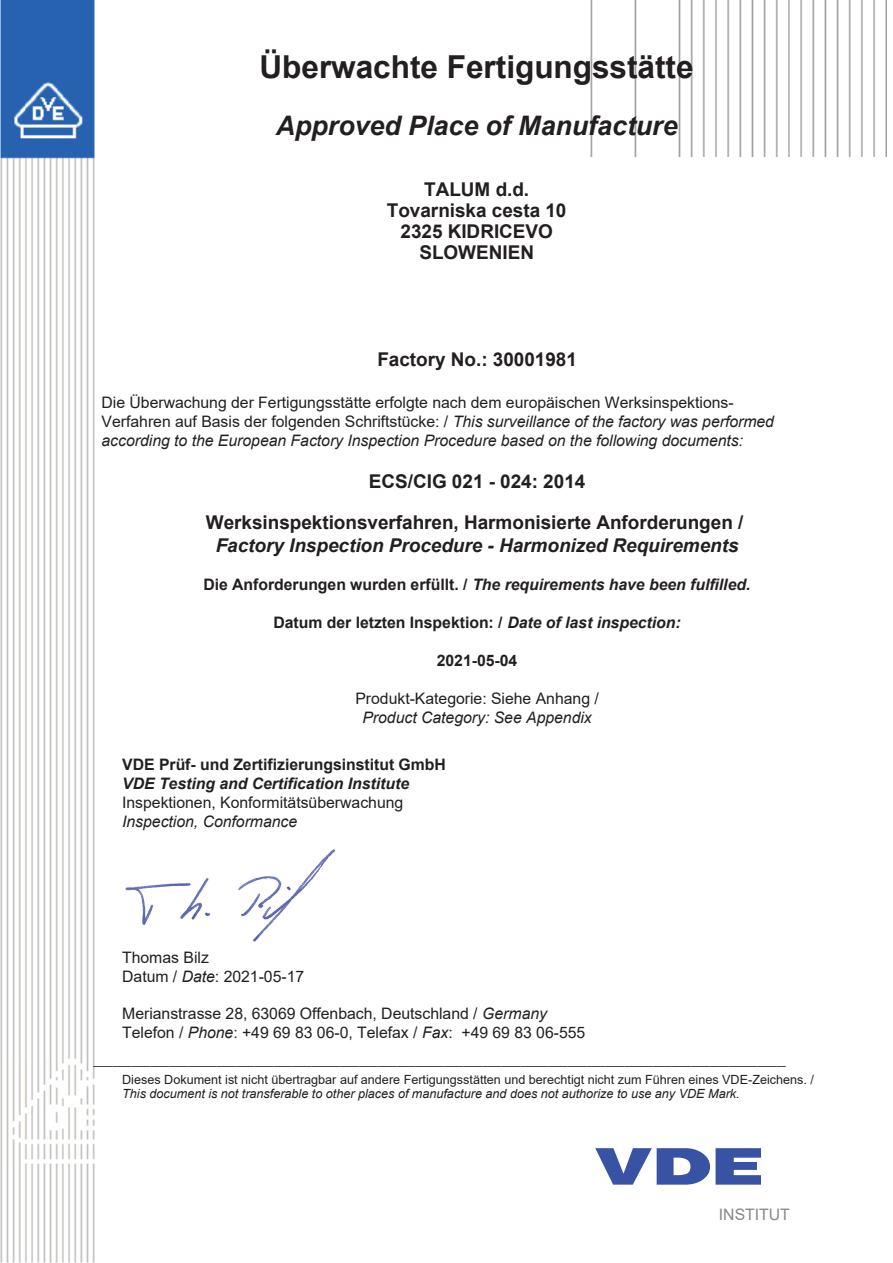
<style>
.page{position:relative;width:893px;height:1263px;background:#fff}
.page>*{position:absolute;margin:0;border:0;box-sizing:border-box;transform-origin:0 0}
.t1{font:56.85px "VDE";color:#3853a3}
.t2{font:700 31.65px "Arial";color:#231f20}
.t3{font:italic 700 26.85px "Arial";color:#231f20}
.t4{font:700 18.9px/20.9px "Arial";color:#231f20;text-align:center}
.t5{font:italic 700 18.9px "Arial";color:#231f20}
.t6{font:15.75px/18.9px "Arial";color:#231f20}
.t7{font:italic 700 15.75px "Arial";color:#231f20}
.t8{font:700 15.75px "Arial";color:#231f20}
.t9{font:15.75px "Courier Std";color:#231f20}
.t10{font:italic 15.75px "Arial";color:#231f20}
.t11{font:15.75px "Arial";letter-spacing:-.005em;color:#898888}
.t12{font:12.6px "Arial";color:#231f20}
.t13{font:italic 12.6px "Arial";color:#231f20}
.s1{font-style:italic}
.s2{font-style:normal}
</style>
<div class="page">
<img style="left:590px;top:0;width:297px;height:156px">
<img style="left:0;top:0;width:95px;height:1263px">
<img style="left:125px;top:849px;width:211px;height:93px">
<h2 class="t2" style="left:259px;top:44px;width:436px">Überwachte Fertigungsstätte</h2>
<h3 class="t3" style="left:276px;top:107px;width:403px">Approved Place of Manufacture</h3>
<p class="t4" style="left:387px;top:179px;width:181px">TALUM d.d.<br>Tovarniska cesta 10<br>2325 KIDRICEVO<br>SLOWENIEN</p>
<p class="t4" style="left:377px;top:349px;width:201px">Factory No.: 30001981</p>
<p class="t6" style="left:102px;top:393px;width:674px">Die Überwachung der Fertigungsstätte erfolgte nach dem europäischen Werksinspektions-<br>Verfahren auf Basis der folgenden Schriftstücke: / <span class="s1">This surveillance of the factory was performed according to the European Factory Inspection Procedure based on the following documents:</span></p>
<p class="t4" style="left:369px;top:471px;width:218px">ECS/CIG 021 - 024: 2014</p>
<p class="t4" style="left:206px;top:512px;width:539px">Werksinspektionsverfahren, Harmonisierte Anforderungen /</p>
<p class="t5" style="left:216px;top:533px;width:524px">Factory Inspection Procedure - Harmonized Requirements</p>
<p class="t7" style="left:203px;top:574px;width:549px"><span class="s2">Die Anforderungen wurden erfüllt. /</span> The requirements have been fulfilled.</p>
<p class="t8" style="left:273px;top:611px;width:409px">Datum der letzten Inspektion: / <span class="s1">Date of last inspection:</span></p>
<p class="t8" style="left:437px;top:649px;width:82px">2021-05-04</p>
<p class="t6" style="left:355px;top:689px;width:245px">Produkt-Kategorie: Siehe Anhang /</p>
<p class="t10" style="left:362px;top:707px;width:231px">Product Category: See Appendix</p>
<p class="t8" style="left:122px;top:753px;width:325px">VDE Prüf- und Zertifizierungsinstitut GmbH</p>
<p class="t7" style="left:122px;top:773px;width:288px">VDE Testing and Certification Institute</p>
<p class="t6" style="left:122px;top:793px;width:283px">Inspektionen, Konformitätsüberwachung</p>
<p class="t10" style="left:122px;top:811px;width:177px">Inspection, Conformance</p>
<p class="t6" style="left:122px;top:947px;width:184px">Thomas Bilz<br>Datum / <span class="s1">Date</span>: 2021-05-17</p>
<p class="t6" style="left:122px;top:1004px;width:465px">Merianstrasse 28, 63069 Offenbach, Deutschland / <span class="s1">Germany<br></span>Telefon / <span class="s1">Phone</span>: +49 69 83 06-0, Telefax / <span class="s1">Fax</span>: +49 69 83 06-555</p>
<p class="t9" style="left:93px;top:1049px;width:694px">_________________________________________________________________________</p>
<p class="t12" style="left:122px;top:1070px;width:693px">Dieses Dokument ist nicht übertragbar auf andere Fertigungsstätten und berechtigt nicht zum Führen eines VDE-Zeichens. /</p>
<p class="t13" style="left:122px;top:1085px;width:619px">This document is not transferable to other places of manufacture and does not authorize to use any VDE Mark.</p>
<h1 class="t1" style="left:595px;top:1123px;width:176px">Q</h1>
<p class="t11" style="left:719px;top:1204px;width:72px">INSTITUT</p>
</div>
